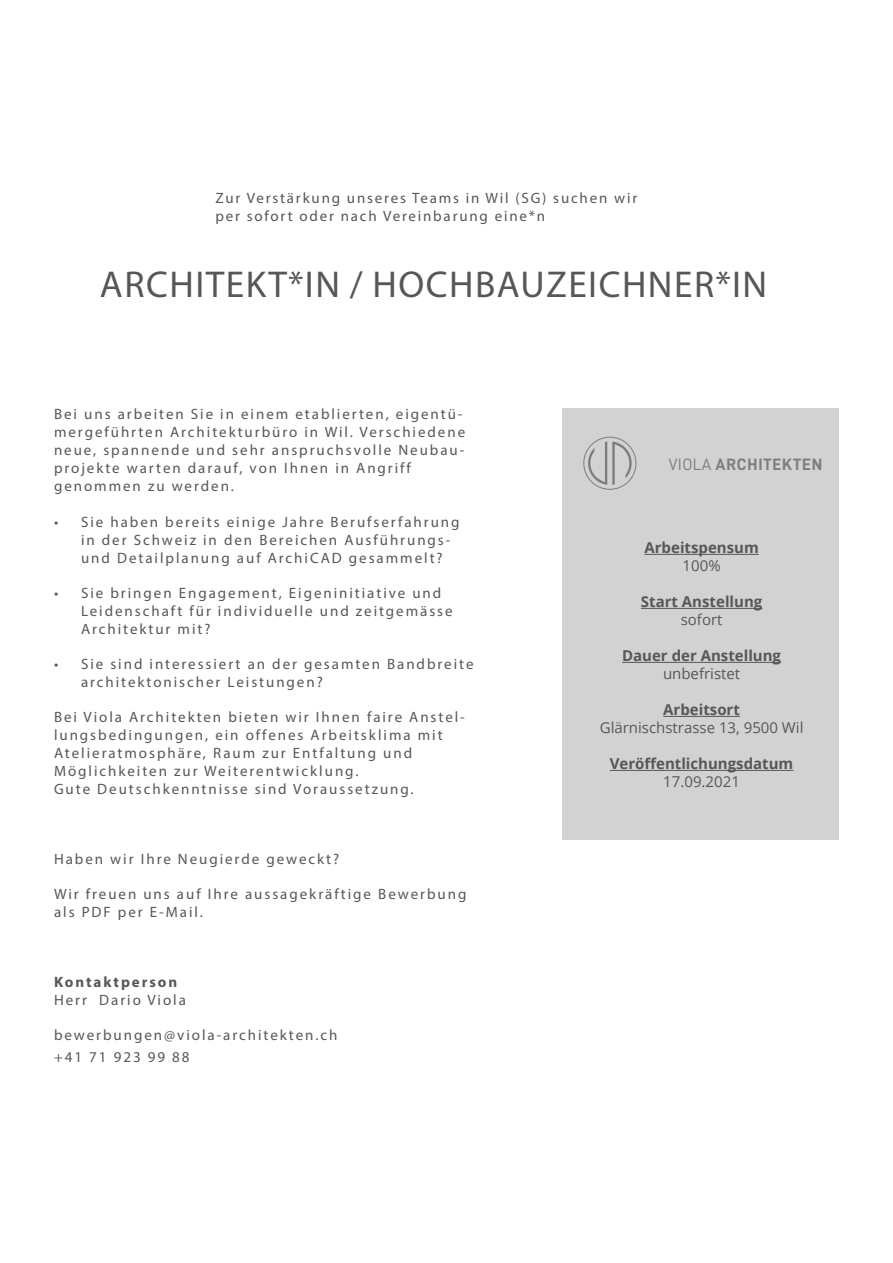
<style>
.page{position:relative;width:893px;height:1263px;background:#fff}
.page>*{position:absolute;margin:0;border:0;box-sizing:border-box;transform-origin:0 0}
.t1{font:37.5px "Myriad Pro";letter-spacing:.04em;color:#575756}
.t2{font:16.5px "D DIN Bold";letter-spacing:.05em;color:#7c7d7f}
.t3{font:15px/18px "Myriad Pro";letter-spacing:.13em;color:#575756}
.t4{font:700 15px "Open Sans";color:#575756}
.t5{font:15px "Open Sans";color:#575756}
.t6{font:700 15px "Myriad Pro";letter-spacing:.13em;color:#575756}
.s1{font-family:"D DIN"}
</style>
<div class="page">
<div style="left:563px;top:408px;width:276px;height:431px;background:#d2d2d2"></div>
<hr style="left:644px;top:554px;width:115px;height:1px;background:#575756">
<hr style="left:641px;top:608px;width:121px;height:1px;background:#575756">
<hr style="left:622px;top:662px;width:159px;height:1px;background:#575756">
<hr style="left:663px;top:716px;width:77px;height:1px;background:#575756">
<hr style="left:610px;top:770px;width:183px;height:1px;background:#575756">
<div style="left:584px;top:437px;width:52px;height:53px;border:1px solid #7c7d7f;border-radius:50%"></div>
<svg style="left:588px;top:441px;width:44px;height:44px"></svg>
<p class="t3" style="left:216px;top:188px;width:423px">Zur Verstärkung unseres Teams in Wil (SG) suchen wir per sofort oder nach Vereinbarung eine*n</p>
<h1 class="t1" style="left:100px;top:262px;width:669px">ARCHITEKT*IN / HOCHBAUZEICHNER*IN</h1>
<p class="t3" style="left:54px;top:405px;width:413px">Bei uns arbeiten Sie in einem etablierten, eigentü&shy;mergeführten Architekturbüro in Wil. Verschiedene neue, spannende und sehr anspruchsvolle Neubau&shy;projekte warten darauf, von Ihnen in Angriff genommen zu werden.</p>
<p class="t3" style="left:81px;top:513px;width:380px;text-indent:-27px">• Sie haben bereits einige Jahre Berufserfahrung in der Schweiz in den Bereichen Ausführungs&shy;und Detailplanung auf ArchiCAD gesammelt?</p>
<p class="t3" style="left:81px;top:584px;width:373px;text-indent:-27px">• Sie bringen Engagement, Eigeninitiative und<br>Leidenschaft für individuelle und zeitgemässe<br>Architektur mit?</p>
<p class="t3" style="left:81px;top:655px;width:394px;text-indent:-27px">• Sie sind interessiert an der gesamten Bandbreite architektonischer Leistungen?</p>
<p class="t3" style="left:54px;top:708px;width:412px">Bei Viola Architekten bieten wir Ihnen faire Anstel&shy;lungsbedingungen, ein offenes Arbeitsklima mit Atelieratmosphäre, Raum zur Entfaltung und Möglichkeiten zur Weiterentwicklung.<br>Gute Deutschkenntnisse sind Voraussetzung.</p>
<p class="t3" style="left:54px;top:850px;width:287px">Haben wir Ihre Neugierde geweckt?</p>
<p class="t3" style="left:54px;top:885px;width:414px">Wir freuen uns auf Ihre aussagekräftige Bewerbung als PDF per E-Mail.</p>
<p class="t6" style="left:54px;top:972px;width:125px">Kontaktperson</p>
<p class="t3" style="left:54px;top:991px;width:133px">Herr Dario Viola</p>
<p class="t3" style="left:54px;top:1024px;width:285px;line-height:21.6px">bewerbungen@viola-architekten.ch +41 71 923 99 88</p>
<p class="t2" style="left:669px;top:455px;width:155px"><span class="s1">VIOLA</span> ARCHITEKTEN</p>
<p class="t4" style="left:644px;top:537px;width:116px">Arbeitspensum</p>
<p class="t5" style="left:683px;top:555px;width:40px">100%</p>
<p class="t4" style="left:641px;top:591px;width:123px">Start Anstellung</p>
<p class="t5" style="left:681px;top:609px;width:43px">sofort</p>
<p class="t4" style="left:622px;top:645px;width:161px">Dauer der Anstellung</p>
<p class="t5" style="left:663px;top:663px;width:79px">unbefristet</p>
<p class="t4" style="left:663px;top:699px;width:78px">Arbeitsort</p>
<p class="t5" style="left:600px;top:717px;width:205px">Glärnischstrasse 13, 9500 Wil</p>
<p class="t4" style="left:610px;top:753px;width:185px">Veröffentlichungsdatum</p>
<p class="t5" style="left:663px;top:771px;width:78px">17.09.2021</p>
</div>
